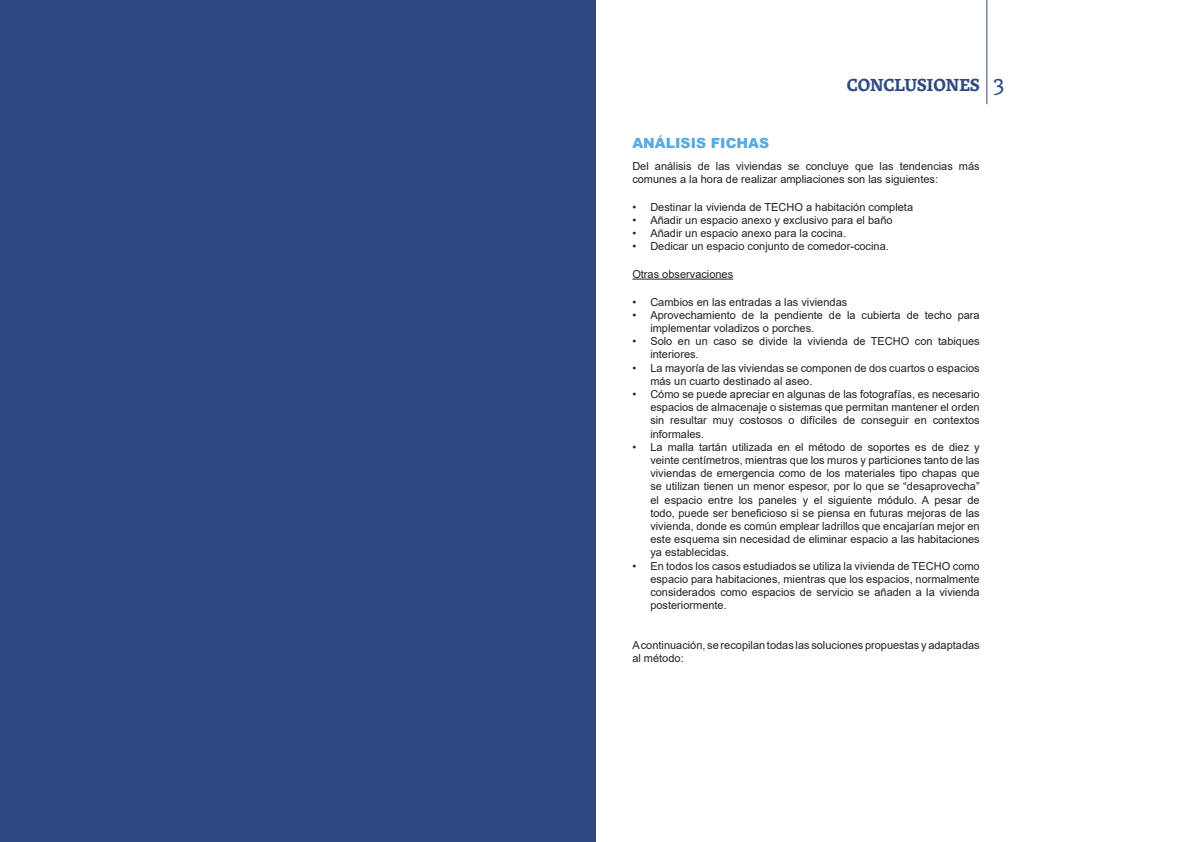
<style>
.page{position:relative;width:1191px;height:842px;background:#fff}
.page>*{position:absolute;margin:0;border:0;box-sizing:border-box;transform-origin:0 0}
.TFG_Resumen_Parrafo{font:24px "Skolar Cyrillic";color:#304a81}
.TFG_Capítulo{font:700 18px "Skolar Cyrillic";color:#304a81}
.TFG_Subcapitulo{font:900 14px "Arial";color:#5aaadf}
.TFG_Parrafo_basico{font:11px/13.2px "Arial";color:#231f20}
</style>
<div class="page">
<div style="left:0;top:0;width:595px;height:841px;background:#2f4980"></div>
<hr style="left:986px;top:0;width:1px;height:104px;background:#304a81">
<hr style="left:632px;top:279px;width:101px;height:1px;background:#231f20">
<p class="TFG_Capítulo" style="left:847px;top:73px;width:134px">CONCLUSIONES</p>
<p class="TFG_Resumen_Parrafo" style="left:994px;top:67px;width:12px">3</p>
<p class="TFG_Subcapitulo" style="left:632px;top:133px;width:138px">ANÁLISIS FICHAS</p>
<p class="TFG_Parrafo_basico" style="left:632px;top:159px;width:349px">Del análisis de las viviendas se concluye que las tendencias más comunes a la hora de realizar ampliaciones son las siguientes:</p>
<p class="TFG_Parrafo_basico" style="left:632px;top:200px;width:282px">• Destinar la vivienda de TECHO a habitación completa</p>
<p class="TFG_Parrafo_basico" style="left:632px;top:213px;width:262px">• Añadir un espacio anexo y exclusivo para el baño</p>
<p class="TFG_Parrafo_basico" style="left:632px;top:227px;width:215px">• Añadir un espacio anexo para la cocina.</p>
<p class="TFG_Parrafo_basico" style="left:632px;top:240px;width:258px">• Dedicar un espacio conjunto de comedor-cocina.</p>
<p class="TFG_Parrafo_basico" style="left:632px;top:267px;width:102px">Otras observaciones</p>
<p class="TFG_Parrafo_basico" style="left:632px;top:295px;width:216px">• Cambios en las entradas a las viviendas</p>
<p class="TFG_Parrafo_basico" style="left:650px;top:308px;width:331px;text-indent:-18px">• Aprovechamiento de la pendiente de la cubierta de techo para implementar voladizos o porches.</p>
<p class="TFG_Parrafo_basico" style="left:650px;top:335px;width:331px;text-indent:-18px">• Solo en un caso se divide la vivienda de TECHO con tabiques interiores.</p>
<p class="TFG_Parrafo_basico" style="left:650px;top:361px;width:331px;text-indent:-18px">• La mayoría de las viviendas se componen de dos cuartos o espacios más un cuarto destinado al aseo.</p>
<p class="TFG_Parrafo_basico" style="left:650px;top:387px;width:331px;text-align:justify;text-indent:-18px">• Cómo se puede apreciar en algunas de las fotografías, es necesario espacios de almacenaje o sistemas que permitan mantener el orden sin resultar muy costosos o difíciles de conseguir en contextos informales.</p>
<p class="TFG_Parrafo_basico" style="left:650px;top:440px;width:331px;text-align:justify;text-indent:-18px">• La malla tartán utilizada en el método de soportes es de diez y veinte centímetros, mientras que los muros y particiones tanto de las viviendas de emergencia como de los materiales tipo chapas que se utilizan tienen un menor espesor, por lo que se “desaprovecha” el espacio entre los paneles y el siguiente módulo. A pesar de todo, puede ser beneficioso si se piensa en futuras mejoras de las vivienda, donde es común emplear ladrillos que encajarían mejor en este esquema sin necesidad de eliminar espacio a las habitaciones ya establecidas.</p>
<p class="TFG_Parrafo_basico" style="left:650px;top:559px;width:331px;text-align:justify;text-indent:-18px">• En todos los casos estudiados se utiliza la vivienda de TECHO como espacio para habitaciones, mientras que los espacios, normalmente considerados como espacios de servicio se añaden a la vivienda posteriormente.</p>
<p class="TFG_Parrafo_basico" style="left:632px;top:638px;width:349px">A continuación, se recopilan todas las soluciones propuestas y adaptadas al método:</p>
</div>
